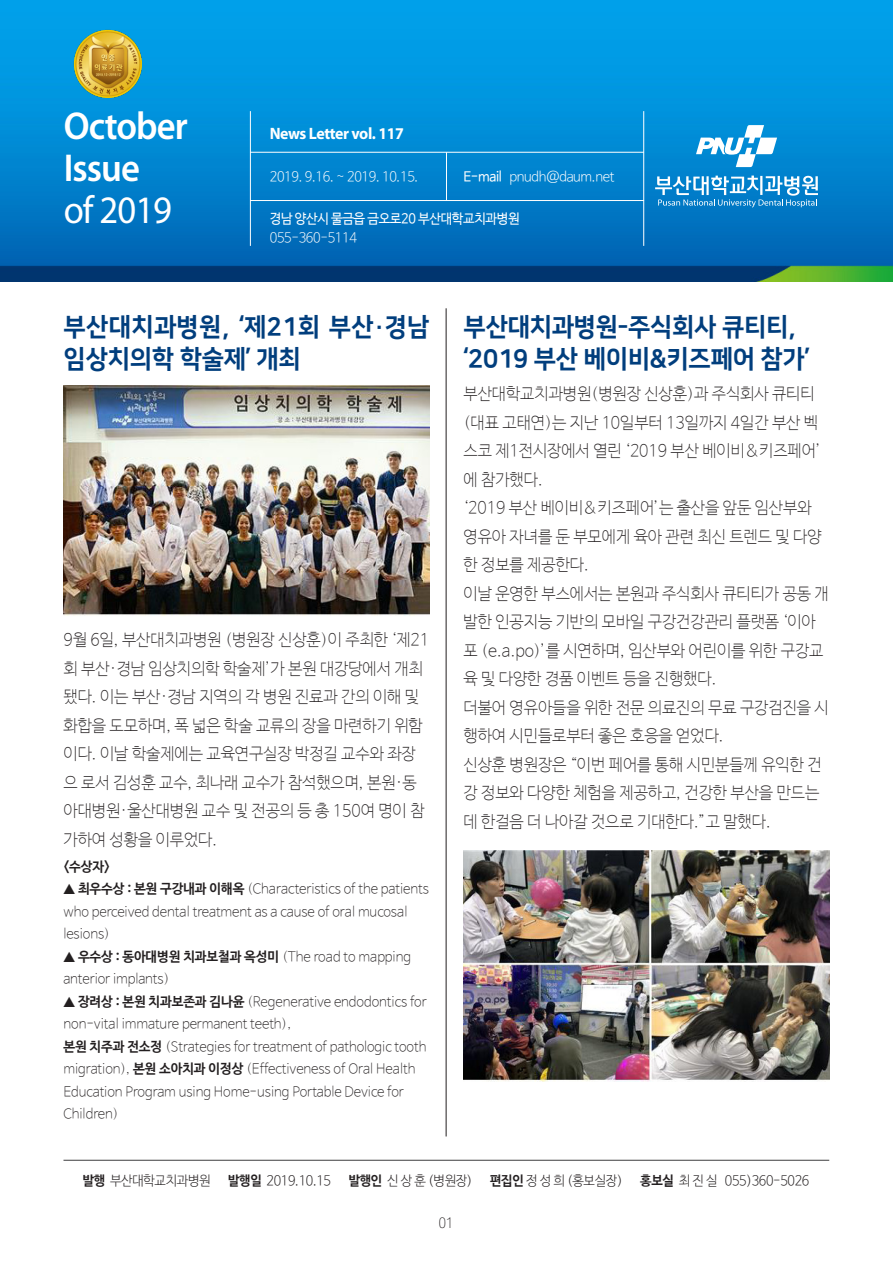
<style>
.page{position:relative;width:893px;height:1263px;background:#fff}
.page>*{position:absolute;margin:0;border:0;box-sizing:border-box;transform-origin:0 0}
.t1{font:600 39px "Myriad Pro";letter-spacing:-.025em;color:#fff;scale:.94 1}
.t2{font:39px "Myriad Pro";letter-spacing:-.025em;color:#fff;scale:.94 1}
.기사제목{font:25.5px "Nanum Square EB";letter-spacing:-.01em;color:#013e7d;scale:.96 1}
.기사제목-2{font:25.5px/31.5px "Nanum Square EB";letter-spacing:.015em;color:#013e7d;scale:.96 1}
.기사_내용{font:200 16.5px/28.5px "Nanum Barun Gothic";letter-spacing:-.005em;color:#231f20}
.t3{font:700 16.5px "Myriad Pro";letter-spacing:-.025em;color:#fff;scale:.96 1}
.t4{font:100 condensed 15px "Helvetica Neue LT Std";color:#231f20}
.기사_내용-2{font:200 13.5px/22.5px "Nanum Barun Gothic";letter-spacing:-.005em;color:#231f20}
.t5{font:300 13.5px "Nanum Barun Gothic";letter-spacing:-.025em;color:#231f20;scale:.95 1}
.t6{font:300 13.5px "Nanum Barun Gothic";letter-spacing:-.025em;color:#fff;scale:.96 1}
.t7{font:13.5px "Nanum Barun Gothic";letter-spacing:-.025em;color:#fff;scale:.96 1}
.기사_내용-3{font:700 13.5px "Nanum Barun Gothic";color:#231f20}
.s1{font-weight:400}
.s2{font-weight:700}
</style>
<div class="page">
<img style="left:0;top:0;width:893px;height:282px">
<hr style="left:250px;top:152px;width:394px;height:1px;background:#fff">
<hr style="left:250px;top:200px;width:394px;height:1px;background:#fff">
<hr style="left:446px;top:152px;width:1px;height:48px;background:#fff">
<hr style="left:250px;top:111px;width:1px;height:135px;background:#fff">
<hr style="left:643px;top:111px;width:1px;height:135px;background:#fff">
<hr style="left:63px;top:1160px;width:766px;height:1px;background:#3e3e3f">
<img style="left:73px;top:28px;width:69px;height:72px">
<svg style="left:696px;top:125px;width:81px;height:42px"></svg>
<svg style="left:655px;top:176px;width:163px;height:31px;background:#48a1d7"></svg>
<hr style="left:446px;top:308px;width:1px;height:828px;background:#231f20">
<img style="left:64px;top:385px;width:366px;height:231px">
<img style="left:463px;top:850px;width:366px;height:232px">
<p class="t1" style="left:64px;top:101px;width:133px">October</p>
<p class="t1" style="left:64px;top:143px;width:83px">Issue</p>
<p class="t2" style="left:64px;top:185px;width:117px">of 2019</p>
<p class="t3" style="left:270px;top:123px;width:141px">News Letter vol. 117</p>
<p class="t6" style="left:270px;top:170px;width:156px">2019. 9.16. ~ 2019. 10.15.</p>
<p class="t6" style="left:463px;top:169px;width:159px"><span class="s1">E-mail</span> pnudh@daum.net</p>
<p class="t7" style="left:270px;top:211px;width:262px">경남 양산시 물금읍 금오로20 부산대학교치과병원</p>
<p class="t6" style="left:270px;top:231px;width:92px">055-360-5114</p>
<p class="기사제목-2" style="left:64px;top:312px;width:383px">부산대치과병원, ‘제21회 부산·경남 임상치의학 학술제’ 개최</p>
<p class="기사제목" style="left:464px;top:313px;width:348px">부산대치과병원-주식회사 큐티티,</p>
<p class="기사제목" style="left:464px;top:345px;width:362px">‘2019 부산 베이비&amp;키즈페어 참가’</p>
<p class="기사_내용" style="left:64px;top:626px;width:367px">9월 6일, 부산대치과병원 (병원장 신상훈)이 주최한 ‘제21 회 부산·경남 임상치의학 학술제’가 본원 대강당에서 개최 됐다. 이는 부산·경남 지역의 각 병원 진료과 간의 이해 및 화합을 도모하며, 폭 넓은 학술 교류의 장을 마련하기 위함 이다. 이날 학술제에는 교육연구실장 박정길 교수와 좌장 으 로서 김성훈 교수, 최나래 교수가 참석했으며, 본원·동 아대병원·울산대병원 교수 및 전공의 등 총 150여 명이 참 가하여 성황을 이루었다.</p>
<p class="기사_내용-3" style="left:64px;top:859px;width:48px">&lt;수상자&gt;</p>
<p class="기사_내용-2" style="left:64px;top:878px;width:367px">▲ <span class="s2">최우수상 : 본원 구강내과 이해옥</span> (Characteristics of the patients who perceived dental treatment as a cause of oral mucosal lesions)</p>
<p class="기사_내용-2" style="left:64px;top:946px;width:349px">▲ <span class="s2">우수상 : 동아대병원 치과보철과 옥성미</span> (The road to mapping anterior implants)</p>
<p class="기사_내용-2" style="left:64px;top:991px;width:365px">▲ <span class="s2">장려상 : 본원 치과보존과 김나윤</span> (Regenerative endodontics for non-vital immature permanent teeth),</p>
<p class="기사_내용-2" style="left:64px;top:1036px;width:364px"><span class="s2">본원 치주과 전소정</span> (Strategies for treatment of pathologic tooth migration), <span class="s2">본원 소아치과 이정상</span> (Effectiveness of Oral Health Education Program using Home-using Portable Device for Children)</p>
<p class="기사_내용" style="left:463px;top:380px;width:359px">부산대학교치과병원(병원장 신상훈)과 주식회사 큐티티 (대표 고태연)는 지난 10일부터 13일까지 4일간 부산 벡 스코 제1전시장에서 열린 ‘2019 부산 베이비&amp;키즈페어’ 에 참가했다.</p>
<p class="기사_내용" style="left:463px;top:494px;width:360px">‘2019 부산 베이비&amp;키즈페어’는 출산을 앞둔 임산부와 영유아 자녀를 둔 부모에게 육아 관련 최신 트렌드 및 다양 한 정보를 제공한다.</p>
<p class="기사_내용" style="left:463px;top:580px;width:367px">이날 운영한 부스에서는 본원과 주식회사 큐티티가 공동 개 발한 인공지능 기반의 모바일 구강건강관리 플랫폼 ‘이아 포 (e.a.po)’를 시연하며, 임산부와 어린이를 위한 구강교 육 및 다양한 경품 이벤트 등을 진행했다.</p>
<p class="기사_내용" style="left:463px;top:694px;width:367px">더불어 영유아들을 위한 전문 의료진의 무료 구강검진을 시 행하여 시민들로부터 좋은 호응을 얻었다.</p>
<p class="기사_내용" style="left:463px;top:751px;width:360px">신상훈 병원장은 “이번 페어를 통해 시민분들께 유익한 건 강 정보와 다양한 체험을 제공하고, 건강한 부산을 만드는 데 한걸음 더 나아갈 것으로 기대한다.”고 말했다.</p>
<p class="t5" style="left:83px;top:1173px;width:136px"><span class="s2">발행</span> 부산대학교치과병원</p>
<p class="t5" style="left:228px;top:1173px;width:110px"><span class="s2">발행일</span> 2019.10.15</p>
<p class="t5" style="left:349px;top:1173px;width:132px"><span class="s2">발행인</span> 신 상 훈 (병원장)</p>
<p class="t5" style="left:490px;top:1173px;width:141px"><span class="s2">편집인</span> 정 성 희 (홍보실장)</p>
<p class="t5" style="left:640px;top:1173px;width:179px"><span class="s2">홍보실</span> 최 진 실 055)360-5026</p>
<p class="t4" style="left:439px;top:1214px;width:16px">01</p>
</div>
